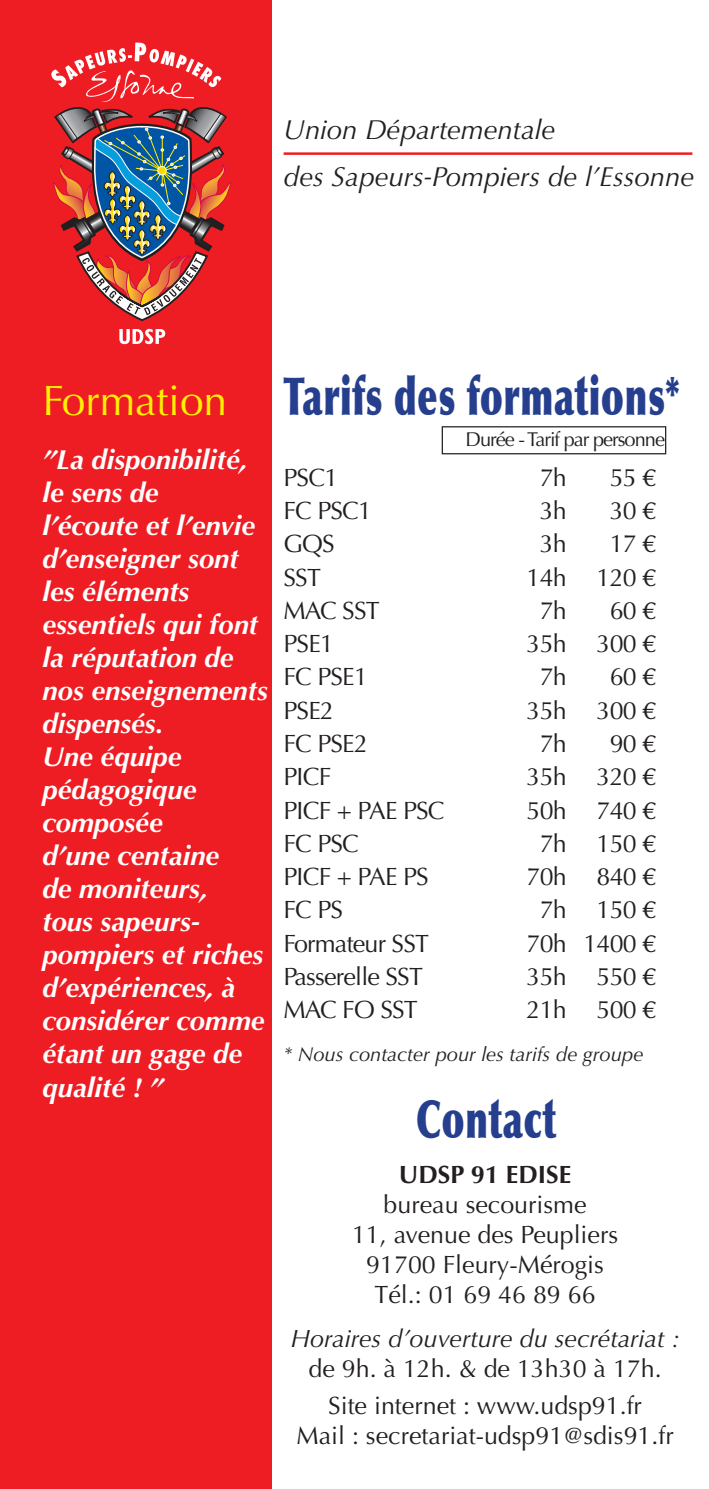
<style>
.page{position:relative;width:709px;height:1489px;background:#fff}
.page>*{position:absolute;margin:0;border:0;box-sizing:border-box;transform-origin:0 0}
.t1{font:900 52.5px "Optima";letter-spacing:.02em;color:#253f8e;scale:.67 1}
.t2{font:42.5px "Optima";color:#fff101}
.t3{font:italic 700 27.5px/33px "Optima";color:#fff}
.t4{font:italic 27.5px/47.2px "Optima";color:#231f20}
.t5{font:25px "Optima";letter-spacing:-.03em;color:#231f20}
.t6{font:25px/30px "Optima";color:#231f20;text-align:center}
.t7{font:italic 25px "Optima";color:#231f20}
.t8{font:700 25px "Optima";color:#231f20}
.t9{font:italic 20px "Optima";color:#231f20}
.t10{font:20px "Optima";letter-spacing:-.05em;color:#231f20}
</style>
<div class="page">
<div style="left:0;top:0;width:272px;height:1488px;background:#ee1d23"></div>
<svg style="left:119px;top:329px;width:46px;height:15px"></svg>
<svg style="left:51px;top:43px;width:180px;height:279px"></svg>
<hr style="left:283px;top:152px;width:409px;height:3px;background:#ee1d23">
<div style="left:441px;top:426px;width:225px;height:28px;border:1px solid #231f20"></div>
<p class="t4" style="left:283px;top:106px;width:412px">Union Départementale<br>des Sapeurs-Pompiers de l’Essonne</p>
<h2 class="t2" style="left:43px;top:376px;width:186px">Formation</h2>
<p class="t3" style="left:43px;top:443px;width:227px">”La disponibilité, le sens de<br>l’écoute et l’envie d’enseigner sont les éléments essentiels qui font la réputation de nos enseignements dispensés.<br>Une équipe pédagogique composée<br>d’une centaine<br>de moniteurs,<br>tous sapeurs&shy;pompiers et riches d’expériences, à considérer comme étant un gage de qualité ! ”</p>
<h1 class="t1" style="left:283px;top:364px;width:593px">Tarifs des formations*</h1>
<p class="t10" style="left:465px;top:427px;width:201px">Durée - Tarif par personne</p>
<p class="t5" style="left:283px;top:463px;width:56px">PSC1</p>
<p class="t5" style="left:540px;top:463px;width:29px">7h</p>
<p class="t5" style="left:609px;top:463px;width:48px">55 €</p>
<p class="t5" style="left:283px;top:496px;width:90px">FC PSC1</p>
<p class="t5" style="left:540px;top:496px;width:29px">3h</p>
<p class="t5" style="left:609px;top:496px;width:48px">30 €</p>
<p class="t5" style="left:283px;top:529px;width:53px">GQS</p>
<p class="t5" style="left:540px;top:529px;width:29px">3h</p>
<p class="t5" style="left:609px;top:529px;width:48px">17 €</p>
<p class="t5" style="left:283px;top:562px;width:39px">SST</p>
<p class="t5" style="left:526px;top:562px;width:131px">14h 120 €</p>
<p class="t5" style="left:283px;top:596px;width:98px">MAC SST</p>
<p class="t5" style="left:540px;top:596px;width:29px">7h</p>
<p class="t5" style="left:609px;top:596px;width:48px">60 €</p>
<p class="t5" style="left:283px;top:629px;width:52px">PSE1</p>
<p class="t5" style="left:526px;top:629px;width:131px">35h 300 €</p>
<p class="t5" style="left:283px;top:662px;width:86px">FC PSE1</p>
<p class="t5" style="left:540px;top:662px;width:29px">7h</p>
<p class="t5" style="left:609px;top:662px;width:48px">60 €</p>
<p class="t5" style="left:283px;top:695px;width:52px">PSE2</p>
<p class="t5" style="left:526px;top:695px;width:131px">35h 300 €</p>
<p class="t5" style="left:283px;top:729px;width:86px">FC PSE2</p>
<p class="t5" style="left:540px;top:729px;width:29px">7h</p>
<p class="t5" style="left:609px;top:729px;width:48px">90 €</p>
<p class="t5" style="left:283px;top:762px;width:49px">PICF</p>
<p class="t5" style="left:526px;top:762px;width:131px">35h 320 €</p>
<p class="t5" style="left:283px;top:795px;width:163px">PICF + PAE PSC</p>
<p class="t5" style="left:526px;top:795px;width:131px">50h 740 €</p>
<p class="t5" style="left:283px;top:828px;width:77px">FC PSC</p>
<p class="t5" style="left:540px;top:828px;width:118px">7h 150 €</p>
<p class="t5" style="left:283px;top:862px;width:147px">PICF + PAE PS</p>
<p class="t5" style="left:526px;top:862px;width:131px">70h 840 €</p>
<p class="t5" style="left:283px;top:895px;width:61px">FC PS</p>
<p class="t5" style="left:540px;top:895px;width:118px">7h 150 €</p>
<p class="t5" style="left:283px;top:928px;width:147px">Formateur SST</p>
<p class="t5" style="left:526px;top:928px;width:131px">70h 1400 €</p>
<p class="t5" style="left:283px;top:961px;width:141px">Passerelle SST</p>
<p class="t5" style="left:526px;top:961px;width:131px">35h 550 €</p>
<p class="t5" style="left:283px;top:995px;width:136px">MAC FO SST</p>
<p class="t5" style="left:526px;top:995px;width:131px">21h 500 €</p>
<p class="t9" style="left:283px;top:1042px;width:361px">* Nous contacter pour les tarifs de groupe</p>
<h1 class="t1" style="left:416px;top:1087px;width:210px">Contact</h1>
<p class="t8" style="left:399px;top:1159px;width:174px">UDSP 91 EDISE</p>
<p class="t6" style="left:352px;top:1189px;width:267px">bureau secourisme<br>11, avenue des Peupliers<br>91700 Fleury-Mérogis<br>Tél.: 01 69 46 89 66</p>
<p class="t7" style="left:290px;top:1323px;width:391px">Horaires d’ouverture du secrétariat :</p>
<p class="t6" style="left:308px;top:1350px;width:354px;line-height:37px">de 9h. à 12h. &amp; de 13h30 à 17h.<br>Site internet : www.udsp91.fr</p>
<p class="t6" style="left:296px;top:1420px;width:379px">Mail : secretariat-udsp91@sdis91.fr</p>
</div>
